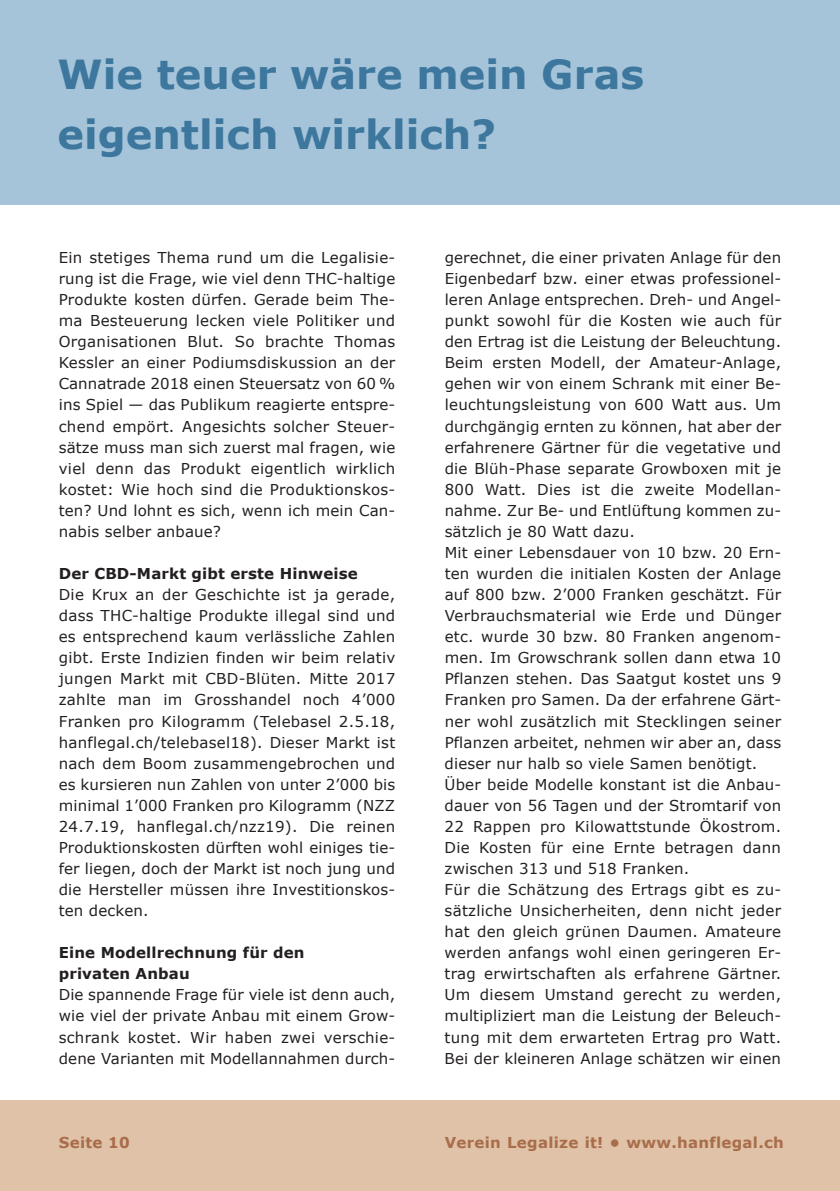
<style>
.page{position:relative;width:840px;height:1191px;background:#fff}
.page>*{position:absolute;margin:0;border:0;box-sizing:border-box;transform-origin:0 0}
.t1{font:700 40px/60px "Verdana";color:#3d779e}
.t2{font:15px/21px "Verdana";letter-spacing:.01em;color:#231f20;text-align:justify}
.t3{font:700 15px/21px "Verdana";letter-spacing:.01em;color:#231f20}
.t4{font:700 15px "Verdana";letter-spacing:.02em;color:#a96d4b}
</style>
<div class="page">
<div style="left:0;top:1100px;width:839px;height:91px;background:#dfc2a7"></div>
<div style="left:0;top:0;width:839px;height:204px;background:#a5c4d9"></div>
<h1 class="t1" style="left:57px;top:43px;width:587px">Wie teuer wäre mein Gras eigentlich wirklich?</h1>
<p class="t2" style="left:59px;top:246px;width:338px">Ein stetiges Thema rund um die Legalisie&shy;rung ist die Frage, wie viel denn THC-haltige Produkte kosten dürfen. Gerade beim The&shy;ma Besteuerung lecken viele Politiker und Organisationen Blut. So brachte Thomas Kessler an einer Podiumsdiskussion an der Cannatrade 2018 einen Steuersatz von 60 % ins Spiel — das Publikum reagierte entspre&shy;chend empört. Angesichts solcher Steuer&shy;sätze muss man sich zuerst mal fragen, wie viel denn das Produkt eigentlich wirklich kostet: Wie hoch sind die Produktionskos&shy;ten? Und lohnt es sich, wenn ich mein Can&shy;nabis selber anbaue?</p>
<p class="t3" style="left:59px;top:562px;width:300px">Der CBD-Markt gibt erste Hinweise</p>
<p class="t2" style="left:59px;top:583px;width:338px">Die Krux an der Geschichte ist ja gerade, dass THC-haltige Produkte illegal sind und es entsprechend kaum verlässliche Zahlen gibt. Erste Indizien finden wir beim relativ jungen Markt mit CBD-Blüten. Mitte 2017 zahlte man im Grosshandel noch 4’000<br>Franken pro Kilogramm (Telebasel 2.5.18, hanflegal.ch/telebasel18). Dieser Markt ist nach dem Boom zusammengebrochen und es kursieren nun Zahlen von unter 2’000 bis minimal 1’000 Franken pro Kilogramm (NZZ 24.7.19, hanflegal.ch/nzz19). Die reinen Produktionskosten dürften wohl einiges tie&shy;fer liegen, doch der Markt ist noch jung und die Hersteller müssen ihre Investitionskos&shy;ten decken.</p>
<p class="t3" style="left:59px;top:941px;width:247px">Eine Modellrechnung für den privaten Anbau</p>
<p class="t2" style="left:59px;top:984px;width:338px">Die spannende Frage für viele ist denn auch, wie viel der private Anbau mit einem Grow&shy;schrank kostet. Wir haben zwei verschie&shy;dene Varianten mit Modellannahmen durch-</p>
<p class="t2" style="left:444px;top:246px;width:338px;text-align:left">gerechnet, die einer privaten Anlage für den Eigenbedarf bzw. einer etwas professionel&shy;leren Anlage entsprechen. Dreh- und Angel&shy;punkt sowohl für die Kosten wie auch für den Ertrag ist die Leistung der Beleuchtung.<br>Beim ersten Modell, der Amateur-Anlage, gehen wir von einem Schrank mit einer Be&shy;leuchtungsleistung von 600 Watt aus. Um durchgängig ernten zu können, hat aber der erfahrenere Gärtner für die vegetative und die Blüh-Phase separate Growboxen mit je 800 Watt. Dies ist die zweite Modellan&shy;nahme. Zur Be- und Entlüftung kommen zu&shy;sätzlich je 80 Watt dazu.<br>Mit einer Lebensdauer von 10 bzw. 20 Ern&shy;ten wurden die initialen Kosten der Anlage auf 800 bzw. 2’000 Franken geschätzt. Für Verbrauchsmaterial wie Erde und Dünger etc. wurde 30 bzw. 80 Franken angenom&shy;men. Im Growschrank sollen dann etwa 10<br>Pflanzen stehen. Das Saatgut kostet uns 9<br>Franken pro Samen. Da der erfahrene Gärt&shy;ner wohl zusätzlich mit Stecklingen seiner Pflanzen arbeitet, nehmen wir aber an, dass dieser nur halb so viele Samen benötigt.<br>Über beide Modelle konstant ist die Anbau&shy;dauer von 56 Tagen und der Stromtarif von 22 Rappen pro Kilowattstunde Ökostrom.<br>Die Kosten für eine Ernte betragen dann zwischen 313 und 518 Franken.<br>Für die Schätzung des Ertrags gibt es zu&shy;sätzliche Unsicherheiten, denn nicht jeder hat den gleich grünen Daumen. Amateure werden anfangs wohl einen geringeren Er&shy;trag erwirtschaften als erfahrene Gärtner.<br>Um diesem Umstand gerecht zu werden, multipliziert man die Leistung der Beleuch&shy;tung mit dem erwarteten Ertrag pro Watt.<br>Bei der kleineren Anlage schätzen wir einen</p>
<p class="t4" style="left:59px;top:1132px;width:73px">Seite 10</p>
<p class="t4" style="left:444px;top:1132px;width:340px">Verein Legalize it! • www.hanflegal.ch</p>
</div>
